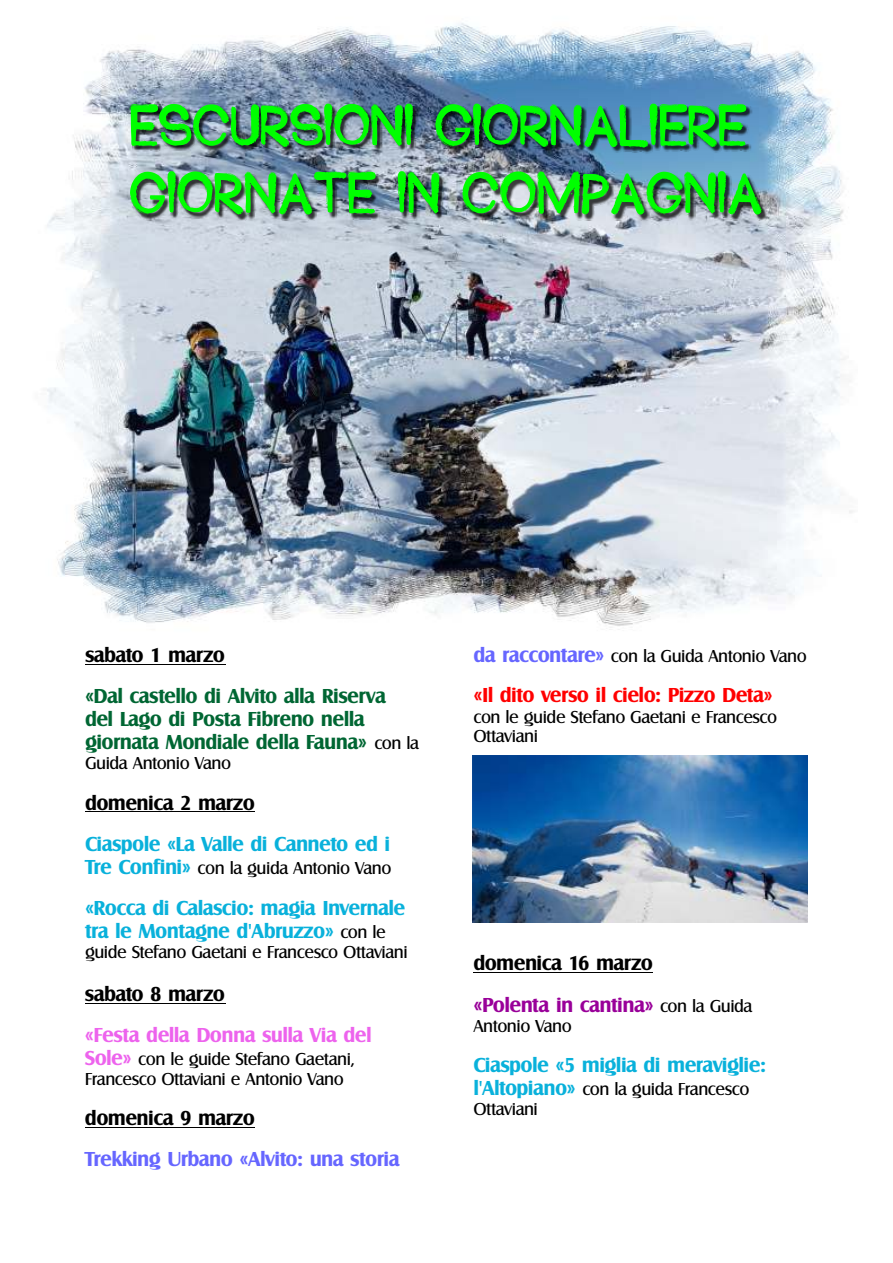
<style>
.page{position:relative;width:893px;height:1263px;background:#fff}
.page>*{position:absolute;margin:0;border:0;box-sizing:border-box;transform-origin:0 0}
.t1{font:56.25px/67.5px "Blackhead";color:#0f0}
.t2{font:700 21px/23.2px "Castle T";letter-spacing:-.03em;color:#09b1db}
.t3{font:700 21px/23.2px "Castle T";letter-spacing:-.03em;color:#063}
.t4{font:700 21px "Castle T";letter-spacing:-.03em;color:#000}
.t5{font:700 21px/41.1px "Castle T";letter-spacing:-.03em;color:#909}
.t6{font:700 21px "Castle T";letter-spacing:-.03em;color:#66f}
.t7{font:700 21px "Castle T";letter-spacing:-.03em;color:#f00}
.t8{font:700 21px "Castle T";letter-spacing:-.03em;color:#ed63ed}
.t9{font:18px/20.1px "Castle T";letter-spacing:-.025em;color:#000}
.s1{font-weight:400;font-size:18px;color:#000}
.s2{font-weight:700;font-size:21px;color:#09b1db}
.s3{font-weight:700;font-size:21px;color:#ed63ed}
.s4{font-weight:700;font-size:21px;color:#66f}
.s5{color:#000}
</style>
<div class="page">
<img style="left:46px;top:23px;width:807px;height:607px">
<img style="left:133px;top:107px;width:634px;height:113px">
<hr style="left:85px;top:664px;width:140px;height:1px;background:#000">
<hr style="left:85px;top:811px;width:170px;height:1px;background:#000">
<hr style="left:85px;top:1003px;width:140px;height:1px;background:#000">
<hr style="left:85px;top:1127px;width:170px;height:1px;background:#000">
<hr style="left:473px;top:972px;width:180px;height:1px;background:#000">
<img style="left:473px;top:756px;width:335px;height:166px">
<h1 class="t1" style="left:129px;top:94px;width:635px">ESCURSIONI GIORNALIERE<br>GIORNATE IN COMPAGNIA</h1>
<p class="t4" style="left:85px;top:644px;width:142px">sabato 1 marzo</p>
<p class="t3" style="left:85px;top:684px;width:336px">«Dal castello di Alvito alla Riserva del Lago di Posta Fibreno nella giornata Mondiale della Fauna» <span class="s1">con la</span></p>
<p class="t9" style="left:85px;top:753px;width:148px">Guida Antonio Vano</p>
<p class="t4" style="left:85px;top:792px;width:171px">domenica 2 marzo</p>
<p class="t2" style="left:85px;top:832px;width:307px">Ciaspole «La Valle di Canneto ed i</p>
<p class="t9" style="left:85px;top:858px;width:308px"><span class="s2">Tre Confini»</span> con la guida Antonio Vano</p>
<p class="t2" style="left:85px;top:896px;width:322px">«Rocca di Calascio: magia Invernale tra le Montagne d'Abruzzo» <span class="s1">con le</span></p>
<p class="t9" style="left:85px;top:942px;width:324px">guide Stefano Gaetani e Francesco Ottaviani</p>
<p class="t4" style="left:85px;top:983px;width:142px">sabato 8 marzo</p>
<p class="t8" style="left:85px;top:1024px;width:288px">«Festa della Donna sulla Via del</p>
<p class="t9" style="left:85px;top:1049px;width:272px"><span class="s3">Sole»</span> con le guide Stefano Gaetani,<br>Francesco Ottaviani e Antonio Vano</p>
<p class="t4" style="left:85px;top:1108px;width:171px">domenica 9 marzo</p>
<p class="t6" style="left:85px;top:1149px;width:316px">Trekking Urbano «Alvito: una storia</p>
<p class="t9" style="left:473px;top:646px;width:335px"><span class="s4">da raccontare»</span> con la Guida Antonio Vano</p>
<p class="t7" style="left:473px;top:685px;width:301px">«Il dito verso il cielo: Pizzo Deta»</p>
<p class="t9" style="left:473px;top:707px;width:305px;line-height:19.5px">con le guide Stefano Gaetani e Francesco<br>Ottaviani</p>
<p class="t5" style="left:473px;top:943px;width:281px"><span class="s5">domenica 16 marzo<br></span>«Polenta in cantina» <span class="s1">con la Guida</span></p>
<p class="t9" style="left:473px;top:1016px;width:100px">Antonio Vano</p>
<p class="t2" style="left:473px;top:1053px;width:294px">Ciaspole «5 miglia di meraviglie:</p>
<p class="t9" style="left:473px;top:1079px;width:278px"><span class="s2">l'Altopiano»</span> con la guida Francesco<br>Ottaviani</p>
</div>
